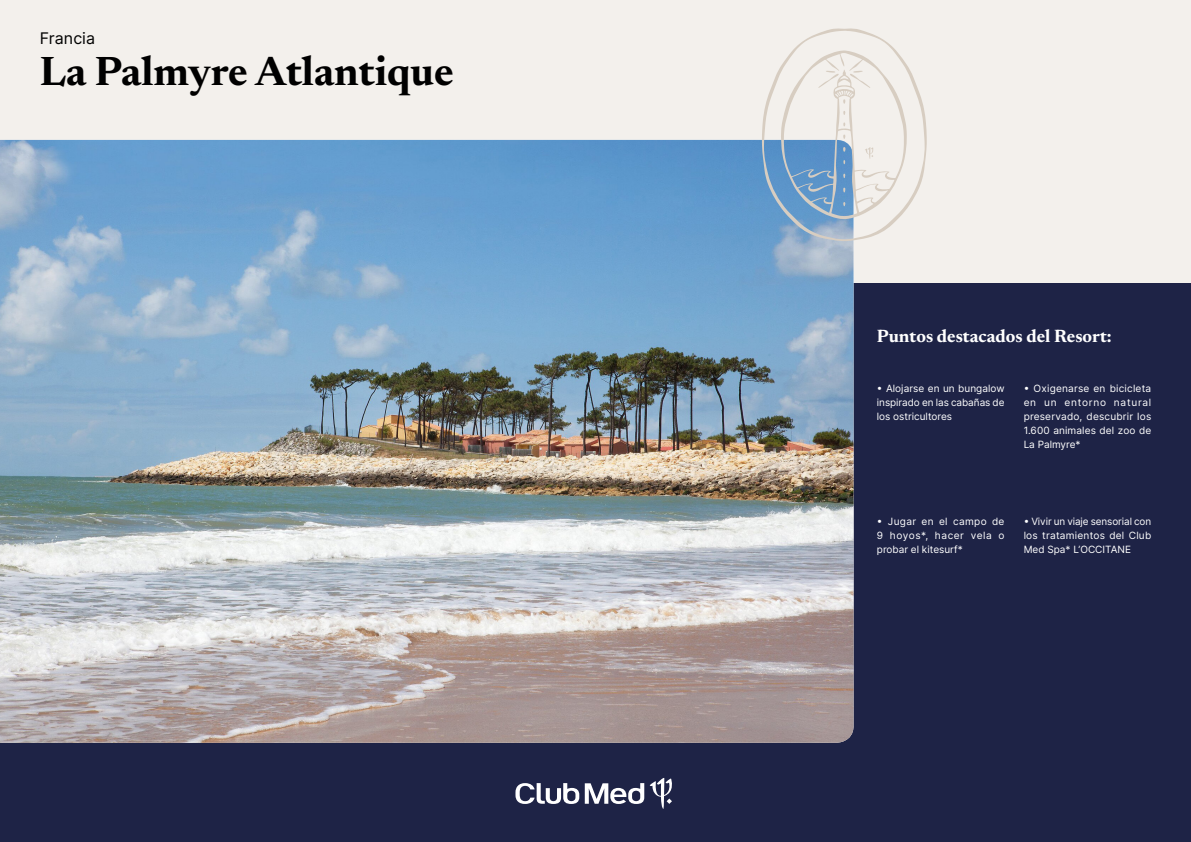
<style>
.page{position:relative;width:1191px;height:842px;background:#f3f0ec}
.page>*{position:absolute;margin:0;border:0;box-sizing:border-box;transform-origin:0 0}
.t1{font:700 41.5px "Newsreader 24 pt";color:#000}
.t2{font:700 18px "Newsreader 24 pt";color:#fff}
.t3{font:16px "Inter";color:#000}
.t4{font:10px/14px "Inter";letter-spacing:.005em;color:#fff;text-align:justify}
</style>
<div class="page">
<div style="left:0;top:283px;width:1191px;height:559px;background:#1e2346"></div>
<img style="left:0;top:140px;width:853px;height:603px">
<svg style="left:762px;top:28px;width:164px;height:213px"></svg>
<svg style="left:515px;top:778px;width:157px;height:31px"></svg>
<h3 class="t3" style="left:40px;top:26px;width:57px">Francia</h3>
<h1 class="t1" style="left:40px;top:41px;width:415px">La Palmyre Atlantique</h1>
<h2 class="t2" style="left:877px;top:323px;width:236px">Puntos destacados del Resort:</h2>
<p class="t4" style="left:877px;top:381px;width:129px">• Alojarse en un bungalow inspirado en las cabañas de los ostricultores</p>
<p class="t4" style="left:1023px;top:381px;width:129px">• Oxigenarse en bicicleta en un entorno natural preservado, descubrir los 1.600 animales del zoo de La Palmyre*</p>
<p class="t4" style="left:877px;top:514px;width:129px">• Jugar en el campo de 9 hoyos*, hacer vela o probar el kitesurf*</p>
<p class="t4" style="left:1023px;top:514px;width:129px">• Vivir un viaje sensorial con los tratamientos del Club Med Spa* L’OCCITANE</p>
</div>
